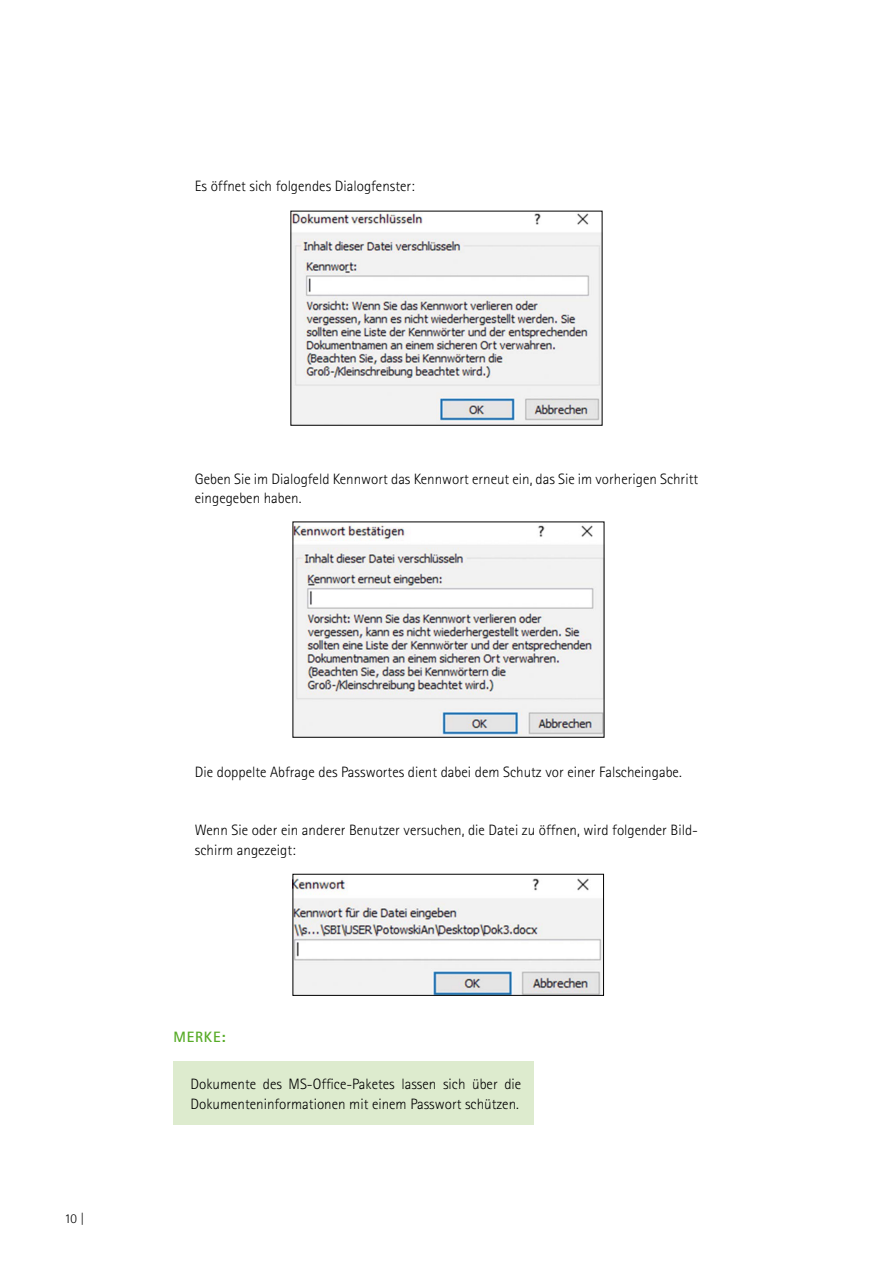
<style>
.page{position:relative;width:893px;height:1263px;background:#fff}
.page>*{position:absolute;margin:0;border:0;box-sizing:border-box;transform-origin:0 0}
.Fließtext{font:300 15px/19.5px "Rotis Sans Serif";color:#000}
.Fließtext-2{font:700 15px "Rotis Sans Serif";letter-spacing:.05em;color:#57ab27}
.t1{font:300 13.5px "Rotis Sans Serif";color:#000}
</style>
<div class="page">
<img style="left:295px;top:524px;width:307px;height:211px">
<img style="left:295px;top:876px;width:307px;height:117px">
<div style="left:174px;top:1061px;width:360px;height:64px;background:#ddebce"></div>
<img style="left:293px;top:213px;width:307px;height:210px">
<p class="Fließtext" style="left:195px;top:177px;width:221px">Es öffnet sich folgendes Dialogfenster:</p>
<p class="Fließtext" style="left:195px;top:469px;width:505px">Geben Sie im Dialogfeld Kennwort das Kennwort erneut ein, das Sie im vorherigen Schritt eingegeben haben.</p>
<p class="t1" style="left:64px;top:1210px;width:22px">10 |</p>
<p class="Fließtext" style="left:195px;top:762px;width:488px">Die doppelte Abfrage des Passwortes dient dabei dem Schutz vor einer Falscheingabe.</p>
<p class="Fließtext" style="left:195px;top:820px;width:505px">Wenn Sie oder ein anderer Benutzer versuchen, die Datei zu öffnen, wird folgender Bild&shy;schirm angezeigt:</p>
<p class="Fließtext-2" style="left:174px;top:1027px;width:54px">MERKE:</p>
<p class="Fließtext" style="left:191px;top:1074px;width:332px">Dokumente des MS-Office-Paketes lassen sich über die<br>Dokumenteninformationen mit einem Passwort schützen.</p>
</div>
